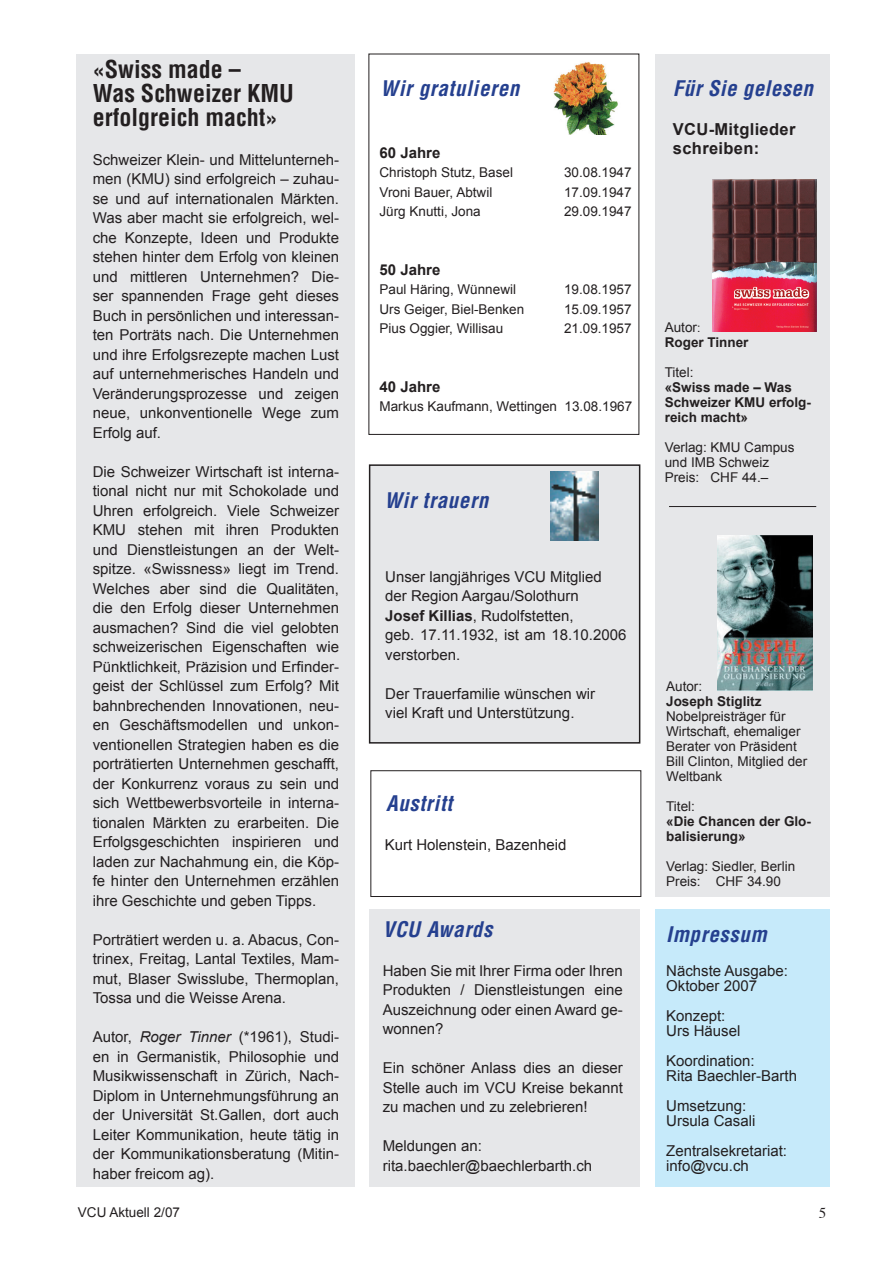
<style>
.page{position:relative;width:893px;height:1263px;background:#fff}
.page>*{position:absolute;margin:0;border:0;box-sizing:border-box;transform-origin:0 0}
.t1{font:700 condensed 24px/24px "Helvetica";color:#231f20}
.t2{font:italic 700 condensed 21px "Helvetica";letter-spacing:.03em;color:#25408f}
.t3{font:700 16.5px/19.5px "Arial";letter-spacing:.02em;color:#231f20}
.t4{font:15px/19.5px "Arial";color:#231f20}
.t5{font:700 15px "Arial";color:#231f20}
.t6{font:15px "Times";color:#231f20}
.t7{font:13.5px/15px "Arial";color:#231f20}
.t8{font:700 13.5px/15px "Arial";color:#231f20}
.s1{font-style:italic}
.s2{font-weight:700}
.s3{font-weight:400}
.s4{font-weight:400;font-size:12px}
</style>
<div class="page">
<div style="left:370px;top:465px;width:270px;height:278px;background:#e6e7e9"></div>
<div style="left:369px;top:464px;width:271px;height:280px;border:2px solid #231f20"></div>
<div style="left:371px;top:770px;width:270px;height:127px;border:1px solid #231f20"></div>
<div style="left:655px;top:54px;width:174px;height:843px;background:#e6e7e9"></div>
<img style="left:718px;top:535px;width:95px;height:156px">
<hr style="left:669px;top:506px;width:147px;height:1px;background:#231f20">
<div style="left:655px;top:909px;width:174px;height:277px;background:#c6eafa"></div>
<div style="left:370px;top:909px;width:270px;height:277px;background:#e6e7e9"></div>
<div style="left:76px;top:54px;width:279px;height:1132px;background:#e6e7e9"></div>
<img style="left:713px;top:180px;width:103px;height:151px">
<img style="left:553px;top:62px;width:65px;height:73px">
<img style="left:550px;top:472px;width:49px;height:68px">
<h1 class="t1" style="left:93px;top:57px;width:202px">«Swiss made –<br>Was Schweizer KMU erfolgreich macht»</h1>
<p class="t4" style="left:93px;top:150px;width:248px;text-align:justify">Schweizer Klein- und Mittelunterneh&shy;men (KMU) sind erfolgreich – zuhau&shy;se und auf internationalen Märkten.<br>Was aber macht sie erfolgreich, wel&shy;che Konzepte, Ideen und Produkte stehen hinter dem Erfolg von kleinen und mittleren Unternehmen? Die&shy;ser spannenden Frage geht dieses Buch in persönlichen und interessan&shy;ten Porträts nach. Die Unternehmen und ihre Erfolgsrezepte machen Lust auf unternehmerisches Handeln und Veränderungsprozesse und zeigen neue, unkonventionelle Wege zum Erfolg auf.</p>
<p class="t4" style="left:93px;top:462px;width:248px;text-align:justify">Die Schweizer Wirtschaft ist interna&shy;tional nicht nur mit Schokolade und Uhren erfolgreich. Viele Schweizer KMU stehen mit ihren Produkten und Dienstleistungen an der Welt&shy;spitze. «Swissness» liegt im Trend.<br>Welches aber sind die Qualitäten, die den Erfolg dieser Unternehmen ausmachen? Sind die viel gelobten schweizerischen Eigenschaften wie Pünktlichkeit, Präzision und Erfinder&shy;geist der Schlüssel zum Erfolg? Mit bahnbrechenden Innovationen, neu&shy;en Geschäftsmodellen und unkon&shy;ventionellen Strategien haben es die porträtierten Unternehmen geschafft, der Konkurrenz voraus zu sein und sich Wettbewerbsvorteile in interna&shy;tionalen Märkten zu erarbeiten. Die Erfolgsgeschichten inspirieren und laden zur Nachahmung ein, die Köp&shy;fe hinter den Unternehmen erzählen ihre Geschichte und geben Tipps.</p>
<p class="t4" style="left:93px;top:930px;width:248px;text-align:justify">Porträtiert werden u. a. Abacus, Con&shy;trinex, Freitag, Lantal Textiles, Mam&shy;mut, Blaser Swisslube, Thermoplan, Tossa und die Weisse Arena.</p>
<p class="t4" style="left:93px;top:1027px;width:248px;text-align:justify">Autor, <span class="s1">Roger Tinner</span> (*1961), Studi&shy;en in Germanistik, Philosophie und Musikwissenschaft in Zürich, Nach-Diplom in Unternehmungsführung an der Universität St.Gallen, dort auch Leiter Kommunikation, heute tätig in der Kommunikationsberatung (Mitin&shy;haber freicom ag).</p>
<p class="t7" style="left:78px;top:1205px;width:104px">VCU Aktuell 2/07</p>
<h2 class="t2" style="left:381px;top:75px;width:140px">Wir gratulieren</h2>
<p class="t5" style="left:379px;top:144px;width:62px">60 Jahre</p>
<p class="t7" style="left:379px;top:165px;width:135px">Christoph Stutz, Basel</p>
<p class="t7" style="left:564px;top:165px;width:69px">30.08.1947</p>
<p class="t7" style="left:379px;top:184px;width:114px">Vroni Bauer, Abtwil</p>
<p class="t7" style="left:564px;top:184px;width:69px">17.09.1947</p>
<p class="t7" style="left:379px;top:204px;width:103px">Jürg Knutti, Jona</p>
<p class="t7" style="left:564px;top:204px;width:69px">29.09.1947</p>
<p class="t5" style="left:379px;top:261px;width:62px">50 Jahre</p>
<p class="t7" style="left:379px;top:282px;width:138px">Paul Häring, Wünnewil</p>
<p class="t7" style="left:564px;top:282px;width:69px">19.08.1957</p>
<p class="t7" style="left:379px;top:301px;width:146px">Urs Geiger, Biel-Benken</p>
<p class="t7" style="left:564px;top:301px;width:69px">15.09.1957</p>
<p class="t7" style="left:379px;top:321px;width:125px">Pius Oggier, Willisau</p>
<p class="t7" style="left:564px;top:321px;width:69px">21.09.1957</p>
<p class="t5" style="left:379px;top:378px;width:62px">40 Jahre</p>
<p class="t7" style="left:379px;top:399px;width:254px">Markus Kaufmann, Wettingen 13.08.1967</p>
<h2 class="t2" style="left:384px;top:488px;width:105px">Wir trauern</h2>
<p class="t4" style="left:385px;top:567px;width:243px">Unser langjähriges VCU Mitglied der Region Aargau/Solothurn<br><span class="s2">Josef Killias</span>, Rudolfstetten,<br>geb. 17.11.1932, ist am 18.10.2006 verstorben.</p>
<p class="t4" style="left:385px;top:684px;width:212px">Der Trauerfamilie wünschen wir viel Kraft und Unterstützung.</p>
<h2 class="t2" style="left:386px;top:791px;width:68px">Austritt</h2>
<p class="t4" style="left:385px;top:835px;width:183px">Kurt Holenstein, Bazenheid</p>
<h2 class="t2" style="left:383px;top:916px;width:111px">VCU Awards</h2>
<p class="t4" style="left:383px;top:961px;width:242px;text-align:justify">Haben Sie mit Ihrer Firma oder Ihren Produkten / Dienstleistungen eine Auszeichnung oder einen Award ge&shy;wonnen?</p>
<p class="t4" style="left:383px;top:1058px;width:242px;text-align:justify">Ein schöner Anlass dies an dieser Stelle auch im VCU Kreise bekannt zu machen und zu zelebrieren!</p>
<p class="t4" style="left:383px;top:1136px;width:211px">Meldungen an: rita.baechler@baechlerbarth.ch</p>
<h2 class="t2" style="left:673px;top:75px;width:142px">Für Sie gelesen</h2>
<p class="t3" style="left:673px;top:119px;width:124px">VCU-Mitglieder schreiben:</p>
<p class="t8" style="left:665px;top:320px;width:85px"><span class="s3">Autor</span><span class="s4">:<br></span>Roger Tinner</p>
<p class="t7" style="left:665px;top:365px;width:30px">Titel:</p>
<p class="t8" style="left:665px;top:380px;width:148px">«Swiss made – Was<br>Schweizer KMU erfolg&shy;reich macht»</p>
<p class="t7" style="left:665px;top:440px;width:131px">Verlag: KMU Campus und IMB Schweiz<br>Preis: CHF 44.–</p>
<p class="t7" style="left:666px;top:679px;width:38px">Autor:</p>
<p class="t8" style="left:666px;top:694px;width:97px">Joseph Stiglitz</p>
<p class="t7" style="left:666px;top:709px;width:143px">Nobelpreisträger für<br>Wirtschaft, ehemaliger<br>Berater von Präsident<br>Bill Clinton, Mitglied der<br>Weltbank</p>
<p class="t7" style="left:666px;top:799px;width:30px">Titel:</p>
<p class="t8" style="left:666px;top:814px;width:146px">«Die Chancen der Glo&shy;balisierung»</p>
<p class="t7" style="left:666px;top:859px;width:131px">Verlag: Siedler, Berlin<br>Preis: CHF 34.90</p>
<h2 class="t2" style="left:666px;top:921px;width:102px">Impressum</h2>
<p class="t4" style="left:666px;top:963px;width:123px;line-height:15px">Nächste Ausgabe:<br>Oktober 2007</p>
<p class="t4" style="left:666px;top:1008px;width:76px;line-height:15px">Konzept:<br>Urs Häusel</p>
<p class="t4" style="left:666px;top:1053px;width:132px;line-height:15px">Koordination:<br>Rita Baechler-Barth</p>
<p class="t4" style="left:666px;top:1098px;width:91px;line-height:15px">Umsetzung:<br>Ursula Casali</p>
<p class="t4" style="left:666px;top:1143px;width:122px;line-height:15px">Zentralsekretariat: info@vcu.ch</p>
<p class="t6" style="left:819px;top:1199px;width:9px">5</p>
</div>
